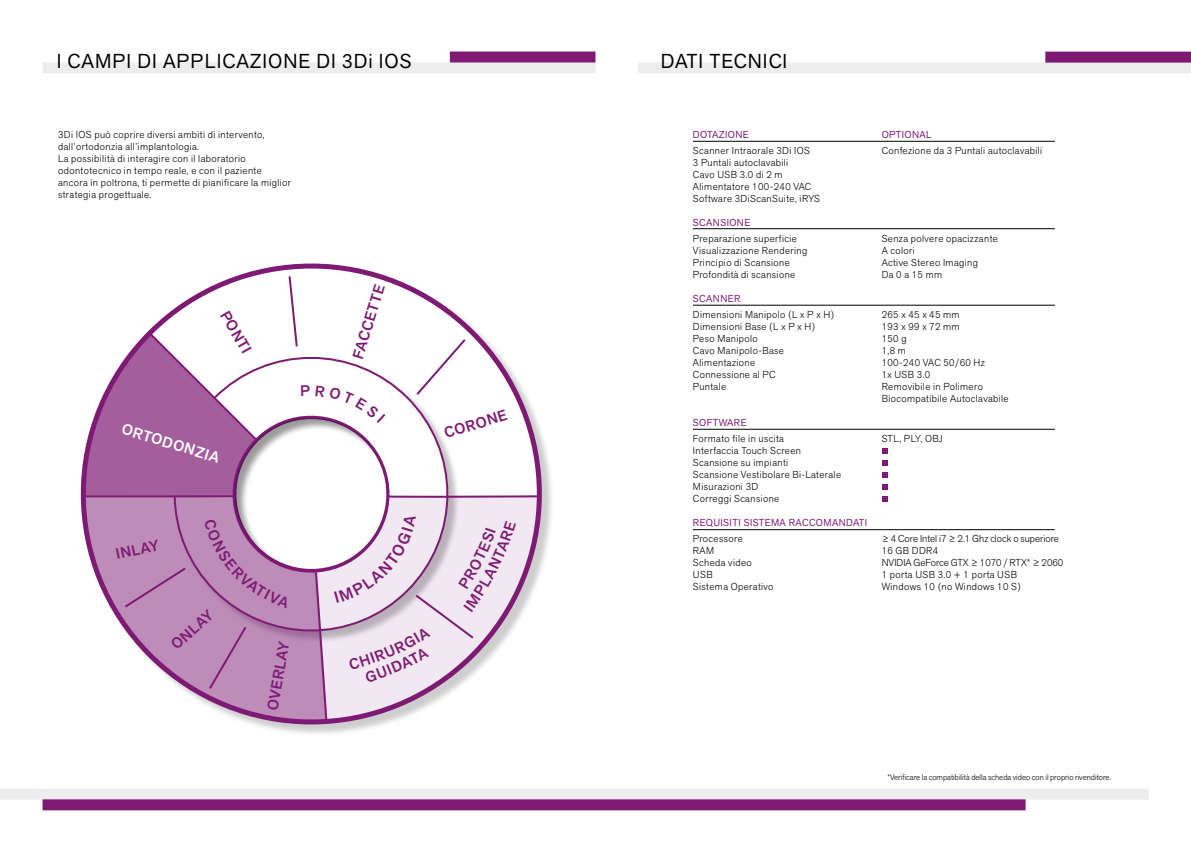
<style>
.page{position:relative;width:1191px;height:842px;background:#fff}
.page>*{position:absolute;margin:0;border:0;box-sizing:border-box;transform-origin:0 0}
.t1{font:20px "Akzid Grtsk Next";letter-spacing:.05em;color:#000}
.t2{font:500 15px "Akzid Grtsk Next";color:#7e1974}
.t3{font:500 15px "Akzid Grtsk Next";color:#fff}
.t4{font:300 10px/12px "Akzid Grtsk Next";letter-spacing:.04em;color:#000}
.t5{font:300 10px/12px "Akzid Grtsk Next";color:#000}
.t6{font:10px "Akzid Grtsk Next";letter-spacing:.04em;color:#7e1974}
.t7{font:300 8px "Akzid Grtsk Next";color:#000}
</style>
<div class="page">
<hr style="left:693px;top:141px;width:361px;height:1px;background:#000">
<hr style="left:693px;top:228px;width:361px;height:1px;background:#000">
<svg style="left:882px;top:449px;width:5px;height:5px"></svg>
<svg style="left:882px;top:461px;width:5px;height:5px"></svg>
<svg style="left:882px;top:485px;width:5px;height:5px"></svg>
<svg style="left:882px;top:473px;width:5px;height:5px"></svg>
<svg style="left:882px;top:496px;width:5px;height:6px"></svg>
<hr style="left:693px;top:305px;width:361px;height:1px;background:#000">
<hr style="left:693px;top:429px;width:361px;height:1px;background:#000">
<hr style="left:693px;top:529px;width:361px;height:1px;background:#000">
<div style="left:43px;top:62px;width:552px;height:11px;background:#ededed"></div>
<div style="left:450px;top:52px;width:145px;height:11px;background:#7e1974"></div>
<div style="left:638px;top:62px;width:553px;height:11px;background:#ededed"></div>
<div style="left:1045px;top:52px;width:146px;height:11px;background:#7e1974"></div>
<div style="left:0;top:788px;width:1148px;height:11px;background:#ededed"></div>
<div style="left:43px;top:799px;width:982px;height:11px;background:#7e1974"></div>
<svg style="left:80px;top:263px;width:472px;height:471px"></svg>
<svg style="left:260px;top:342px;width:203px;height:154px"></svg>
<svg style="left:81px;top:330px;width:179px;height:166px"></svg>
<svg style="left:385px;top:494px;width:156px;height:2px"></svg>
<svg style="left:80px;top:496px;width:247px;height:233px;fill:#be8cb9"></svg>
<svg style="left:287px;top:274px;width:12px;height:75px"></svg>
<svg style="left:314px;top:496px;width:229px;height:230px"></svg>
<svg style="left:414px;top:337px;width:53px;height:60px"></svg>
<svg style="left:301px;top:385px;width:84px;height:38px"></svg>
<svg style="left:204px;top:519px;width:86px;height:89px"></svg>
<svg style="left:334px;top:514px;width:182px;height:169px;background:#eadde8"></svg>
<h1 class="t1" style="left:57px;top:48px;width:356px">I CAMPI DI APPLICAZIONE DI 3Di IOS</h1>
<h1 class="t1" style="left:661px;top:48px;width:128px">DATI TECNICI</h1>
<p class="t4" style="left:58px;top:128px;width:234px">3Di IOS può coprire diversi ambiti di intervento, dall’ortodonzia all’implantologia.<br>La possibilità di interagire con il laboratorio odontotecnico in tempo reale, e con il paziente ancora in poltrona, ti permette di pianificare la miglior strategia progettuale.</p>
<h2 class="t2" style="left:233px;top:307px;width:48px;rotate:60deg">PONTI</h2>
<h2 class="t3" style="left:125px;top:419px;width:103px;rotate:17deg">ORTODONZIA</h2>
<h2 class="t2" style="left:114px;top:544px;width:45px;rotate:-12deg">INLAY</h2>
<h2 class="t2" style="left:167px;top:639px;width:52px;rotate:-42deg">ONLAY</h2>
<h2 class="t2" style="left:263px;top:709px;width:71px;rotate:-80deg">OVERLAY</h2>
<h2 class="t2" style="left:348px;top:355px;width:78px;rotate:-73deg">FACCETTE</h2>
<h2 class="t2" style="left:442px;top:424px;width:66px;rotate:-17deg">CORONE</h2>
<p class="t6" style="left:693px;top:128px;width:57px">DOTAZIONE</p>
<p class="t4" style="left:693px;top:144px;width:128px">Scanner Intraorale 3Di IOS<br>3 Puntali autoclavabili<br>Cavo USB 3.0 di 2 m<br>Alimentatore 100-240 VAC<br>Software 3DiScanSuite, iRYS</p>
<p class="t6" style="left:693px;top:216px;width:59px">SCANSIONE</p>
<p class="t4" style="left:693px;top:232px;width:116px">Preparazione superficie<br>Visualizzazione Rendering<br>Principio di Scansione<br>Profondità di scansione</p>
<p class="t6" style="left:693px;top:292px;width:49px">SCANNER</p>
<p class="t4" style="left:693px;top:308px;width:143px">Dimensioni Manipolo (L x P x H)<br>Dimensioni Base (L x P x H)<br>Peso Manipolo<br>Cavo Manipolo-Base<br>Alimentazione<br>Connessione al PC<br>Puntale</p>
<p class="t6" style="left:693px;top:416px;width:55px">SOFTWARE</p>
<p class="t4" style="left:693px;top:432px;width:150px">Formato file in uscita<br>Interfaccia Touch Screen<br>Scansione su impianti<br>Scansione Vestibolare Bi-Laterale<br>Misurazioni 3D<br>Correggi Scansione</p>
<p class="t6" style="left:693px;top:516px;width:176px">REQUISITI SISTEMA RACCOMANDATI</p>
<p class="t4" style="left:693px;top:532px;width:82px">Processore<br>RAM<br>Scheda video<br>USB<br>Sistema Operativo</p>
<p class="t6" style="left:881px;top:128px;width:51px">OPTIONAL</p>
<p class="t4" style="left:881px;top:144px;width:162px">Confezione da 3 Puntali autoclavabili</p>
<p class="t4" style="left:881px;top:232px;width:118px">Senza polvere opacizzante<br>A colori<br>Active Stereo Imaging<br>Da 0 a 15 mm</p>
<p class="t4" style="left:881px;top:308px;width:129px">265 x 45 x 45 mm<br>193 x 99 x 72 mm<br>150 g<br>1,8 m<br>100-240 VAC 50/60 Hz<br>1x USB 3.0<br>Removibile in Polimero<br>Biocompatibile Autoclavabile</p>
<p class="t4" style="left:881px;top:432px;width:63px">STL, PLY, OBJ</p>
<p class="t5" style="left:881px;top:532px;width:183px">≥ 4 Core Intel i7 ≥ 2.1 Ghz clock o superiore<br>16 GB DDR4<br>NVIDIA GeForce GTX ≥ 1070 / RTX* ≥ 2060<br>1 porta USB 3.0 + 1 porta USB<br>Windows 10 (no Windows 10 S)</p>
<p class="t7" style="left:887px;top:772px;width:225px">*Verificare la compatibilità della scheda video con il proprio rivenditore.</p>
</div>
